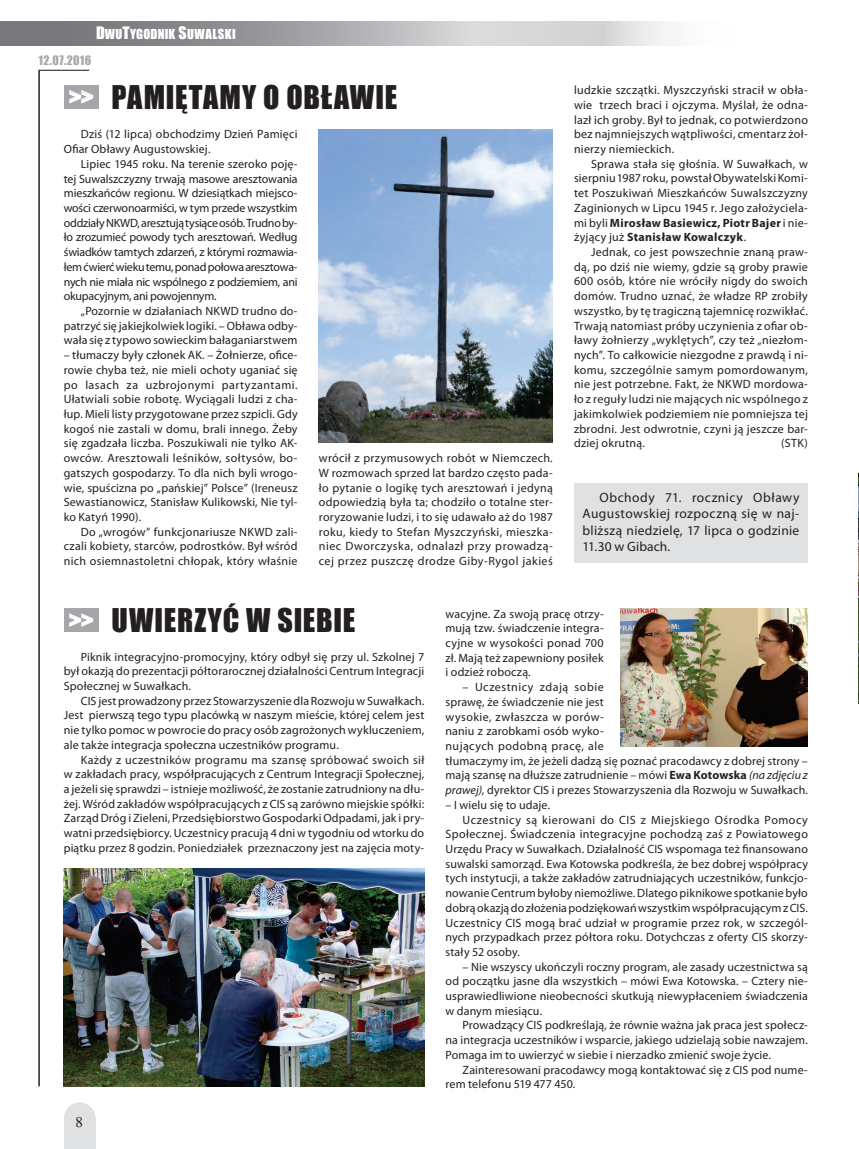
<style>
.page{position:relative;width:859px;height:1149px;background:#fff}
.page>*{position:absolute;margin:0;border:0;box-sizing:border-box;transform-origin:0 0}
._2_tytul_impact_22{font:30px "Impact";letter-spacing:.025em;color:#231f20}
.t1{font:24.45px "Impact";color:#fff;scale:.94 1}
.t2{font:15px "Times";color:#231f20}
._6_ramka{font:13.5px/16.5px "Myriad Pro";letter-spacing:.025em;color:#231f20;text-align:justify}
.t3{font:12.6px "Impact";letter-spacing:.015em;color:#fff}
._6_ramka-2{font:12px/14.7px "Myriad Pro";letter-spacing:.015em;color:#231f20;text-align:justify}
.t4{font:12px "Impact";letter-spacing:.03em;color:#a8a9ad}
.s1{font-size:15.75px}
.s2{font-weight:700}
.s3{font-style:italic}
</style>
<div class="page">
<hr style="left:39px;top:70px;width:1px;height:1015px;background:#231f20">
<hr style="left:39px;top:70px;width:50px;height:1px;background:#231f20">
<div style="left:64px;top:1101px;width:31px;height:33px;background:#e0e1e3;border-radius:50%"></div>
<div style="left:64px;top:1117px;width:31px;height:31px;background:#e0e1e3"></div>
<svg style="left:0;top:21px;width:667px;height:24px;background:#abadaf"></svg>
<img style="left:858px;top:474px;width:1px;height:229px">
<div style="left:64px;top:85px;width:35px;height:24px;background:#a5a6aa"></div>
<svg style="left:70px;top:90px;width:23px;height:13px"></svg>
<img style="left:64px;top:868px;width:361px;height:218px">
<img style="left:319px;top:129px;width:234px;height:314px">
<div style="left:64px;top:608px;width:35px;height:24px;background:#a5a6aa"></div>
<svg style="left:70px;top:613px;width:23px;height:13px"></svg>
<img style="left:621px;top:608px;width:187px;height:138px">
<div style="left:574px;top:483px;width:234px;height:80px;background:#e0e1e3"></div>
<p class="t3" style="left:96px;top:25px;width:141px"><span class="s1">D</span>WU<span class="s1">T</span>YGODNIK <span class="s1">S</span>UWALSKI</p>
<p class="t4" style="left:38px;top:51px;width:54px">12.07.2016</p>
<p class="t1" style="left:69px;top:78px;width:27px">&gt;&gt;</p>
<p class="_2_tytul_impact_22" style="left:112px;top:74px;width:287px">PAMIĘTAMY O OBŁAWIE</p>
<p class="_6_ramka-2" style="left:574px;top:83px;width:235px">ludzkie szczątki. Myszczyński stracił w obła&shy;wie trzech braci i ojczyma. Myślał, że odna&shy;lazł ich groby. Był to jednak, co potwierdzono bez najmniejszych wątpliwości, cmentarz żoł&shy;nierzy niemieckich.</p>
<p class="_6_ramka-2" style="left:574px;top:156px;width:235px;text-indent:17px">Sprawa stała się głośnia. W Suwałkach, w sierpniu 1987 roku, powstał Obywatelski Komi&shy;tet Poszukiwań Mieszkańców Suwalszczyzny Zaginionych w Lipcu 1945 r. Jego założyciela&shy;mi byli <span class="s2">Mirosław Basiewicz, Piotr Bajer</span> i nie&shy;żyjący już <span class="s2">Stanisław Kowalczyk</span>.</p>
<p class="_6_ramka-2" style="left:574px;top:245px;width:235px;text-indent:17px">Jednak, co jest powszechnie znaną praw&shy;dą, po dziś nie wiemy, gdzie są groby prawie 600 osób, które nie wróciły nigdy do swoich domów. Trudno uznać, że władze RP zrobiły wszystko, by tę tragiczną tajemnicę rozwikłać.<br>Trwają natomiast próby uczynienia z ofiar ob&shy;ławy żołnierzy „wyklętych”, czy też „niezłom&shy;nych”. To całkowicie niezgodne z prawdą i ni&shy;komu, szczególnie samym pomordowanym, nie jest potrzebne. Fakt, że NKWD mordowa&shy;ło z reguły ludzi nie mających nic wspólnego z jakimkolwiek podziemiem nie pomniejsza tej zbrodni. Jest odwrotnie, czyni ją jeszcze bar&shy;dziej okrutną.</p>
<p class="_6_ramka-2" style="left:64px;top:127px;width:235px;text-indent:17px">Dziś (12 lipca) obchodzimy Dzień Pamięci<br>Ofiar Obławy Augustowskiej.</p>
<p class="_6_ramka-2" style="left:64px;top:157px;width:235px;text-indent:17px">Lipiec 1945 roku. Na terenie szeroko poję&shy;tej Suwalszczyzny trwają masowe aresztowania mieszkańców regionu. W dziesiątkach miejsco&shy;wości czerwonoarmiści, w tym przede wszystkim oddziały NKWD, aresztują tysiące osób. Trudno by&shy;ło zrozumieć powody tych aresztowań. Według świadków tamtych zdarzeń, z którymi rozmawia&shy;łem ćwierć wieku temu, ponad połowa aresztowa&shy;nych nie miała nic wspólnego z podziemiem, ani okupacyjnym, ani powojennym.</p>
<p class="_6_ramka-2" style="left:64px;top:304px;width:235px;text-indent:17px">„Pozornie w działaniach NKWD trudno do&shy;patrzyć się jakiejkolwiek logiki. – Obława odby&shy;wała się z typowo sowieckim bałaganiarstwem</p>
<p class="_6_ramka-2" style="left:64px;top:348px;width:235px">– tłumaczy były członek AK. – Żołnierze, ofice&shy;rowie chyba też, nie mieli ochoty uganiać się po lasach za uzbrojonymi partyzantami.<br>Ułatwiali sobie robotę. Wyciągali ludzi z cha&shy;łup. Mieli listy przygotowane przez szpicli. Gdy kogoś nie zastali w domu, brali innego. Żeby się zgadzała liczba. Poszukiwali nie tylko AK&shy;owców. Aresztowali leśników, sołtysów, bo&shy;gatszych gospodarzy. To dla nich byli wrogo&shy;wie, spuścizna po „pańskiej” Polsce” (Ireneusz Sewastianowicz, Stanisław Kulikowski, Nie tyl&shy;ko Katyń 1990).</p>
<p class="_6_ramka-2" style="left:64px;top:524px;width:235px;text-indent:17px">Do „wrogów” funkcjonariusze NKWD zali&shy;czali kobiety, starców, podrostków. Był wśród nich osiemnastoletni chłopak, który właśnie</p>
<p class="_6_ramka-2" style="left:781px;top:436px;width:28px">(STK)</p>
<p class="_6_ramka-2" style="left:319px;top:451px;width:235px">wrócił z przymusowych robót w Niemczech.<br>W rozmowach sprzed lat bardzo często pada&shy;ło pytanie o logikę tych aresztowań i jedyną odpowiedzią była ta; chodziło o totalne ster&shy;roryzowanie ludzi, i to się udawało aż do 1987 roku, kiedy to Stefan Myszczyński, mieszka&shy;niec Dworczyska, odnalazł przy prowadzą&shy;cej przez puszczę drodze Giby-Rygol jakieś</p>
<p class="_6_ramka" style="left:583px;top:489px;width:218px;text-indent:17px">Obchody 71. rocznicy Obławy Augustowskiej rozpoczną się w naj&shy;bliższą niedzielę, 17 lipca o godzinie 11.30 w Gibach.</p>
<p class="t1" style="left:69px;top:601px;width:27px">&gt;&gt;</p>
<p class="_2_tytul_impact_22" style="left:112px;top:597px;width:245px">UWIERZYĆ W SIEBIE</p>
<p class="_6_ramka-2" style="left:64px;top:649px;width:362px;text-indent:17px">Piknik integracyjno-promocyjny, który odbył się przy ul. Szkolnej 7 był okazją do prezentacji półtorarocznej działalności Centrum Integracji Społecznej w Suwałkach.</p>
<p class="_6_ramka-2" style="left:64px;top:693px;width:362px;text-indent:17px">CIS jest prowadzony przez Stowarzyszenie dla Rozwoju w Suwałkach.<br>Jest pierwszą tego typu placówką w naszym mieście, której celem jest nie tylko pomoc w powrocie do pracy osób zagrożonych wykluczeniem, ale także integracja społeczna uczestników programu.</p>
<p class="_6_ramka-2" style="left:64px;top:752px;width:362px;text-indent:17px">Każdy z uczestników programu ma szansę spróbować swoich sił w zakładach pracy, współpracujących z Centrum Integracji Społecznej, a jeżeli się sprawdzi – istnieje możliwość, że zostanie zatrudniony na dłu&shy;żej. Wśród zakładów współpracujących z CIS są zarówno miejskie spółki:<br>Zarząd Dróg i Zieleni, Przedsiębiorstwo Gospodarki Odpadami, jak i pry&shy;watni przedsiębiorcy. Uczestnicy pracują 4 dni w tygodniu od wtorku do piątku przez 8 godzin. Poniedziałek przeznaczony jest na zajęcia moty-</p>
<p class="t2" style="left:75px;top:1113px;width:9px">8</p>
<p class="_6_ramka-2" style="left:446px;top:606px;width:160px">wacyjne. Za swoją pracę otrzy&shy;mują tzw. świadczenie integra&shy;cyjne w wysokości ponad 700 zł. Mają też zapewniony posiłek i odzież roboczą.</p>
<p class="_6_ramka-2" style="left:446px;top:679px;width:364px;text-align:left;text-indent:17px">– Uczestnicy zdają sobie<br>sprawę, że świadczenie nie jest<br>wysokie, zwłaszcza w porów-<br>naniu z zarobkami osób wyko-<br>nujących podobną pracę, ale<br>tłumaczymy im, że jeżeli dadzą się poznać pracodawcy z dobrej strony – mają szansę na dłuższe zatrudnienie – mówi <span class="s2">Ewa Kotowska</span> <span class="s3">(na zdjęciu z prawej)</span>, dyrektor CIS i prezes Stowarzyszenia dla Rozwoju w Suwałkach.</p>
<p class="_6_ramka-2" style="left:446px;top:797px;width:106px">– I wielu się to udaje.</p>
<p class="_6_ramka-2" style="left:446px;top:812px;width:364px;text-indent:17px">Uczestnicy są kierowani do CIS z Miejskiego Ośrodka Pomocy Społecznej. Świadczenia integracyjne pochodzą zaś z Powiatowego Urzędu Pracy w Suwałkach. Działalność CIS wspomaga też finansowano suwalski samorząd. Ewa Kotowska podkreśla, że bez dobrej współpracy tych instytucji, a także zakładów zatrudniających uczestników, funkcjo&shy;nowanie Centrum byłoby niemożliwe. Dlatego piknikowe spotkanie było dobrą okazją do złożenia podziękowań wszystkim współpracującym z CIS.<br>Uczestnicy CIS mogą brać udział w programie przez rok, w szczegól&shy;nych przypadkach przez półtora roku. Dotychczas z oferty CIS skorzy&shy;stały 52 osoby.</p>
<p class="_6_ramka-2" style="left:446px;top:959px;width:364px;text-indent:17px">– Nie wszyscy ukończyli roczny program, ale zasady uczestnictwa są od początku jasne dla wszystkich – mówi Ewa Kotowska. – Cztery nie&shy;usprawiedliwione nieobecności skutkują niewypłaceniem świadczenia w danym miesiącu.</p>
<p class="_6_ramka-2" style="left:446px;top:1017px;width:364px;text-indent:17px">Prowadzący CIS podkreślają, że równie ważna jak praca jest społecz&shy;na integracja uczestników i wsparcie, jakiego udzielają sobie nawzajem.<br>Pomaga im to uwierzyć w siebie i nierzadko zmienić swoje życie.</p>
<p class="_6_ramka-2" style="left:446px;top:1062px;width:364px;text-indent:17px">Zainteresowani pracodawcy mogą kontaktować się z CIS pod nume&shy;rem telefonu 519 477 450.</p>
</div>
